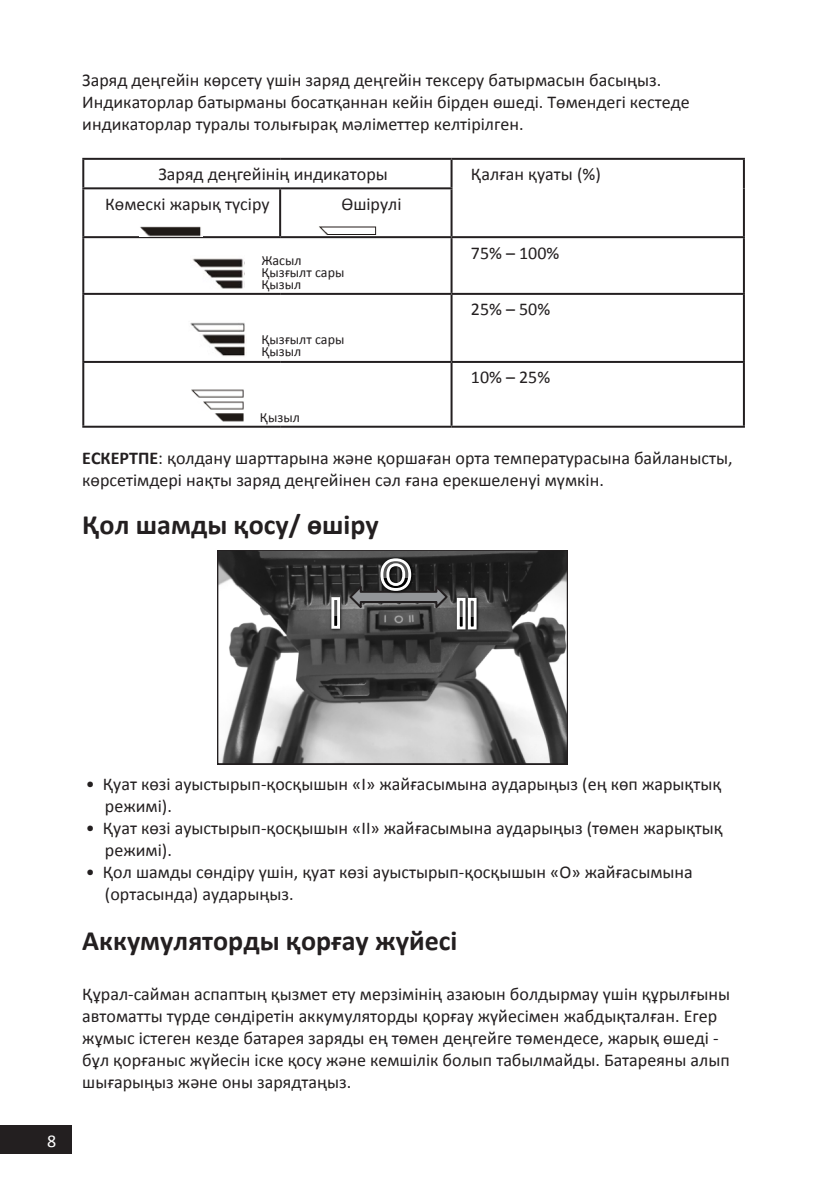
<style>
.page{position:relative;width:840px;height:1191px;background:#fff}
.page>*{position:absolute;margin:0;border:0;box-sizing:border-box;transform-origin:0 0}
.Заголовок_14{font:700 28px "Calibri";color:#231f20}
.t1{font:18px/22px "Calibri";color:#231f20}
.t2{font:18px "Calibri";color:#fff}
.t3{font:14px "Calibri";color:#231f20}
.s1{font-weight:700}
</style>
<div class="page">
<div style="left:0;top:1125px;width:72px;height:29px;background:#231f20"></div>
<hr style="left:82px;top:158px;width:198px;height:2px;background:#231f20">
<hr style="left:82px;top:160px;width:2px;height:27px;background:#231f20">
<hr style="left:280px;top:158px;width:171px;height:2px;background:#231f20">
<hr style="left:451px;top:158px;width:293px;height:2px;background:#231f20">
<hr style="left:450px;top:160px;width:2px;height:27px;background:#231f20">
<hr style="left:742px;top:160px;width:2px;height:28px;background:#231f20">
<hr style="left:82px;top:187px;width:198px;height:2px;background:#231f20">
<hr style="left:82px;top:189px;width:2px;height:47px;background:#231f20">
<hr style="left:280px;top:187px;width:172px;height:2px;background:#231f20">
<hr style="left:279px;top:189px;width:2px;height:47px;background:#231f20">
<hr style="left:450px;top:189px;width:2px;height:47px;background:#231f20">
<hr style="left:742px;top:188px;width:2px;height:48px;background:#231f20">
<hr style="left:82px;top:236px;width:198px;height:2px;background:#231f20">
<hr style="left:82px;top:238px;width:2px;height:55px;background:#231f20">
<hr style="left:280px;top:236px;width:171px;height:2px;background:#231f20">
<hr style="left:451px;top:236px;width:293px;height:2px;background:#231f20">
<hr style="left:450px;top:238px;width:2px;height:55px;background:#231f20">
<hr style="left:742px;top:238px;width:2px;height:55px;background:#231f20">
<hr style="left:82px;top:293px;width:198px;height:2px;background:#231f20">
<hr style="left:82px;top:295px;width:2px;height:66px;background:#231f20">
<hr style="left:280px;top:293px;width:171px;height:2px;background:#231f20">
<hr style="left:451px;top:293px;width:293px;height:2px;background:#231f20">
<hr style="left:450px;top:295px;width:2px;height:66px;background:#231f20">
<hr style="left:742px;top:295px;width:2px;height:66px;background:#231f20">
<hr style="left:82px;top:361px;width:198px;height:2px;background:#231f20">
<hr style="left:82px;top:363px;width:2px;height:63px;background:#231f20">
<hr style="left:280px;top:361px;width:171px;height:2px;background:#231f20">
<hr style="left:451px;top:361px;width:293px;height:2px;background:#231f20">
<hr style="left:450px;top:363px;width:2px;height:63px;background:#231f20">
<hr style="left:742px;top:363px;width:2px;height:63px;background:#231f20">
<hr style="left:82px;top:426px;width:198px;height:2px;background:#231f20">
<hr style="left:280px;top:426px;width:171px;height:2px;background:#231f20">
<hr style="left:451px;top:426px;width:293px;height:2px;background:#231f20">
<img style="left:140px;top:226px;width:61px;height:10px">
<img style="left:319px;top:226px;width:58px;height:9px">
<img style="left:192px;top:258px;width:52px;height:31px">
<img style="left:190px;top:322px;width:55px;height:35px">
<img style="left:191px;top:389px;width:53px;height:33px">
<svg style="left:217px;top:550px;width:350px;height:214px"></svg>
<img style="left:428px;top:573px;width:78px;height:69px">
<img style="left:450px;top:574px;width:65px;height:68px">
<svg style="left:460px;top:599px;width:12px;height:29px"></svg>
<div style="left:467px;top:598px;width:9px;height:31px;border:3px solid #fff"></div>
<div style="left:456px;top:598px;width:9px;height:31px;border:3px solid #fff"></div>
<img style="left:302px;top:572px;width:45px;height:69px">
<img style="left:313px;top:573px;width:66px;height:68px">
<svg style="left:335px;top:601px;width:1px;height:24px"></svg>
<div style="left:331px;top:597px;width:9px;height:32px;border:3px solid #fff"></div>
<img style="left:352px;top:550px;width:31px;height:6px">
<img style="left:383px;top:550px;width:66px;height:6px">
<svg style="left:347px;top:556px;width:102px;height:56px;background:#4d4d4e"></svg>
<p class="t1" style="left:82px;top:69px;width:608px">Заряд деңгейін көрсету үшін заряд деңгейін тексеру батырмасын басыңыз.<br>Индикаторлар батырманы босатқаннан кейін бірден өшеді. Төмендегі кестеде индикаторлар туралы толығырақ мәліметтер келтірілген.</p>
<p class="t1" style="left:158px;top:163px;width:231px">Заряд деңгейінің индикаторы</p>
<p class="t1" style="left:470px;top:163px;width:131px">Қалған қуаты (%)</p>
<p class="t1" style="left:105px;top:193px;width:166px">Көмескі жарық түсіру</p>
<p class="t1" style="left:341px;top:193px;width:62px">Өшірулі</p>
<p class="t1" style="left:470px;top:242px;width:90px">75% – 100%</p>
<p class="t3" style="left:261px;top:251px;width:42px">Жасыл</p>
<p class="t3" style="left:261px;top:263px;width:84px">Қызғылт сары</p>
<p class="t3" style="left:261px;top:275px;width:41px">Қызыл</p>
<p class="t3" style="left:261px;top:330px;width:84px">Қызғылт сары</p>
<p class="t3" style="left:261px;top:342px;width:41px">Қызыл</p>
<p class="t3" style="left:260px;top:408px;width:41px">Қызыл</p>
<p class="t1" style="left:470px;top:298px;width:81px">25% – 50%</p>
<p class="t1" style="left:470px;top:366px;width:81px">10% – 25%</p>
<p class="t1" style="left:82px;top:447px;width:651px"><span class="s1">ЕСКЕРТПЕ</span>: қолдану шарттарына және қоршаған орта температурасына байланысты, көрсетімдері нақты заряд деңгейінен сәл ғана ерекшеленуі мүмкін.</p>
<p class="Заголовок_14" style="left:82px;top:506px;width:298px">Қол шамды қосу/ өшіру</p>
<p class="t2" style="left:47px;top:1129px;width:11px">8</p>
<p class="t1" style="left:105px;top:773px;width:617px;text-indent:-19px">• Қуат көзі ауыстырып-қосқышын «I» жайғасымына аударыңыз (ең көп жарықтық режимі).</p>
<p class="t1" style="left:105px;top:817px;width:619px;text-indent:-19px">• Қуат көзі ауыстырып-қосқышын «ІI» жайғасымына аударыңыз (төмен жарықтық режимі).</p>
<p class="t1" style="left:105px;top:861px;width:589px;text-indent:-19px">• Қол шамды сөндіру үшін, қуат көзі ауыстырып-қосқышын «О» жайғасымына (ортасында) аударыңыз.</p>
<p class="Заголовок_14" style="left:82px;top:922px;width:376px">Аккумуляторды қорғау жүйесі</p>
<p class="t1" style="left:82px;top:983px;width:648px">Құрал-сайман аспаптың қызмет ету мерзімінің азаюын болдырмау үшін құрылғыны автоматты түрде сөндіретін аккумуляторды қорғау жүйесімен жабдықталған. Егер жұмыс істеген кезде батарея заряды ең төмен деңгейге төмендесе, жарық өшеді - бұл қорғаныс жүйесін іске қосу және кемшілік болып табылмайды. Батареяны алып шығарыңыз және оны зарядтаңыз.</p>
</div>
